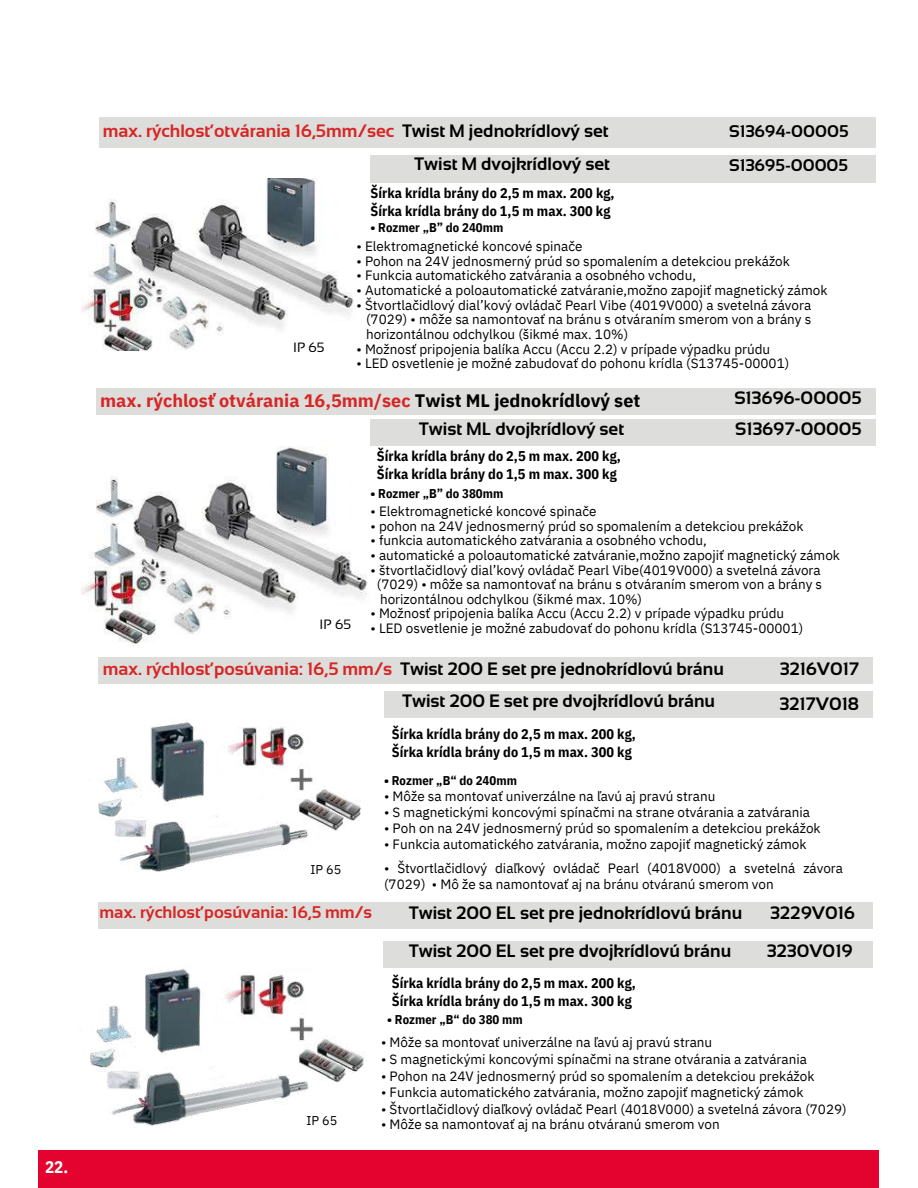
<style>
.page{position:relative;width:918px;height:1188px;background:#fff}
.page>*{position:absolute;margin:0;border:0;box-sizing:border-box;transform-origin:0 0}
.t1{font:700 18px "Sansation";color:#000}
.t2{font:700 18px "IBM Plex Sans";color:#d62725}
.t3{font:700 18px "Sansation";color:#d62725}
.t4{font:700 16.95px "Sansation";color:#d62725}
.t5{font:700 16.95px "Sansation";color:#000}
.t6{font:700 16.95px "IBM Plex Sans Cond";color:#fff}
.t7{font:700 14.1px/18px "IBM Plex Sans Cond";letter-spacing:.005em;color:#000}
.t8{font:13.5px/15.8px "IBM Plex Sans";color:#000}
.t9{font:13.5px "Sansation";color:#000}
.t10{font:700 12.75px "IBM Plex Sans Cond";letter-spacing:.005em;color:#000}
.t11{font:12.75px "IBM Plex Sans";color:#000}
.s1{color:#000}
.s2{color:#d62725}
</style>
<div class="page">
<div style="left:39px;top:1150px;width:840px;height:38px;background:#e4032e"></div>
<div style="left:100px;top:118px;width:776px;height:30px;background:#dddddc"></div>
<div style="left:371px;top:155px;width:505px;height:27px;background:#dddddc"></div>
<div style="left:96px;top:389px;width:780px;height:26px;background:#dddddc"></div>
<div style="left:371px;top:419px;width:505px;height:27px;background:#dddddc"></div>
<div style="left:99px;top:903px;width:774px;height:26px;background:#dddddc"></div>
<div style="left:383px;top:941px;width:490px;height:26px;background:#dddddc"></div>
<div style="left:99px;top:658px;width:774px;height:26px;background:#dddddc"></div>
<div style="left:384px;top:691px;width:489px;height:26px;background:#dddddc"></div>
<img style="left:81px;top:446px;width:287px;height:198px">
<img style="left:81px;top:179px;width:273px;height:172px">
<img style="left:90px;top:967px;width:306px;height:159px">
<img style="left:98px;top:717px;width:293px;height:155px">
<p class="t6" style="left:45px;top:1155px;width:25px">22.</p>
<p class="t3" style="left:103px;top:121px;width:507px">max. rýchlosť otvárania 16,5mm/sec <span class="s1">Twist M jednokrídlový set</span></p>
<p class="t1" style="left:415px;top:154px;width:197px">Twist M dvojkrídlový set</p>
<p class="t7" style="left:371px;top:183px;width:246px">Šírka krídla brány do 2,5 m max. 200 kg,<br>Šírka krídla brány do 1,5 m max. 300 kg</p>
<h4 class="t10" style="left:371px;top:219px;width:134px">• Rozmer „B” do 240mm</h4>
<p class="t5" style="left:729px;top:122px;width:121px">S13694-00005</p>
<h4 class="t5" style="left:729px;top:156px;width:121px">S13695-00005</h4>
<h3 class="t9" style="left:293px;top:340px;width:33px">IP 65</h3>
<p class="t8" style="left:357px;top:238px;width:228px">• Elektromagnetické koncové spinače</p>
<p class="t8" style="left:357px;top:253px;width:435px">• Pohon na 24V jednosmerný prúd so spomalením a detekciou prekážok</p>
<p class="t8" style="left:357px;top:268px;width:341px">• Funkcia automatického zatvárania a osobného vchodu,</p>
<h3 class="t8" style="left:357px;top:282px;width:472px">• Automatické a poloautomatické zatváranie,možno zapojiť magnetický zámok</h3>
<h2 class="t8" style="left:357px;top:297px;width:456px">• Štvortlačidlový dial’kový ovládač Pearl Vibe (4019V000) a svetelná závora</h2>
<h2 class="t8" style="left:366px;top:311px;width:447px">(7029) • môže sa namontovať na bránu s otváraním smerom von a brány s</h2>
<h2 class="t8" style="left:366px;top:326px;width:264px">horizontálnou odchylkou (šikmé max. 10%)</h2>
<h1 class="t8" style="left:357px;top:341px;width:415px">• Možnosť pripojenia balíka Accu (Accu 2.2) v prípade výpadku prúdu</h1>
<h1 class="t8" style="left:357px;top:355px;width:434px">• LED osvetlenie je možné zabudovať do pohonu krídla (S13745-00001)</h1>
<h2 class="t2" style="left:100px;top:388px;width:542px">max. rýchlosť otvárania 16,5mm/sec <span class="s1">Twist ML jednokrídlový set</span></h2>
<h2 class="t1" style="left:734px;top:388px;width:129px">S13696-00005</h2>
<h1 class="t1" style="left:419px;top:419px;width:206px">Twist ML dvojkrídlový set</h1>
<h1 class="t1" style="left:735px;top:419px;width:128px">S13697-00005</h1>
<p class="t7" style="left:377px;top:447px;width:246px">Šírka krídla brány do 2,5 m max. 200 kg,<br>Šírka krídla brány do 1,5 m max. 300 kg</p>
<h2 class="t9" style="left:320px;top:617px;width:33px">IP 65</h2>
<h4 class="t10" style="left:371px;top:485px;width:134px">• Rozmer „B” do 380mm</h4>
<p class="t8" style="left:371px;top:503px;width:228px">• Elektromagnetické koncové spinače</p>
<h4 class="t8" style="left:371px;top:518px;width:435px">• pohon na 24V jednosmerný prúd so spomalením a detekciou prekážok</h4>
<h4 class="t8" style="left:371px;top:532px;width:338px">• funkcia automatického zatvárania a osobného vchodu,</h4>
<p class="t8" style="left:371px;top:547px;width:471px">• automatické a poloautomatické zatváranie,možno zapojiť magnetický zámok</p>
<p class="t8" style="left:371px;top:562px;width:452px">• štvortlačidlový dial’kový ovládač Pearl Vibe(4019V000) a svetelná závora</p>
<p class="t8" style="left:377px;top:576px;width:447px">(7029) • môže sa namontovať na bránu s otváraním smerom von a brány s</p>
<p class="t8" style="left:380px;top:591px;width:264px">horizontálnou odchylkou (šikmé max. 10%)</p>
<p class="t8" style="left:371px;top:605px;width:415px">• Možnosť pripojenia balíka Accu (Accu 2.2) v prípade výpadku prúdu</p>
<p class="t8" style="left:371px;top:620px;width:434px">• LED osvetlenie je možné zabudovať do pohonu krídla (S13745-00001)</p>
<h3 class="t1" style="left:103px;top:659px;width:623px"><span class="s2">max. rýchlosť posúvania: 16,5 mm/s</span> Twist 200 E set pre jednokrídlovú bránu</h3>
<h3 class="t1" style="left:780px;top:659px;width:81px">3216V017</h3>
<h3 class="t11" style="left:311px;top:861px;width:32px">IP 65</h3>
<h4 class="t4" style="left:99px;top:903px;width:274px">max. rýchlosť posúvania: 16,5 mm/s</h4>
<p class="t11" style="left:306px;top:1112px;width:32px">IP 65</p>
<p class="t1" style="left:403px;top:691px;width:314px">Twist 200 E set pre dvojkrídlovú bránu</p>
<p class="t7" style="left:392px;top:724px;width:246px">Šírka krídla brány do 2,5 m max. 200 kg,<br>Šírka krídla brány do 1,5 m max. 300 kg</p>
<p class="t10" style="left:384px;top:772px;width:134px">• Rozmer „B“ do 240mm</p>
<p class="t1" style="left:779px;top:694px;width:81px">3217V018</p>
<p class="t8" style="left:384px;top:788px;width:333px">• Môže sa montovať univerzálne na ľavú aj pravú stranu</p>
<h4 class="t8" style="left:384px;top:804px;width:427px">• S magnetickými koncovými spínačmi na strane otvárania a zatvárania</h4>
<h4 class="t8" style="left:384px;top:820px;width:438px">• Poh on na 24V jednosmerný prúd so spomalením a detekciou prekážok</h4>
<p class="t8" style="left:384px;top:836px;width:424px">• Funkcia automatického zatvárania, možno zapojiť magnetický zámok</p>
<p class="t8" style="left:384px;top:860px;width:460px">• Štvortlačidlový diaľkový ovládač Pearl (4018V000) a svetelná závora (7029) • Mô že sa namontovať aj na bránu otváranú smerom von</p>
<p class="t1" style="left:409px;top:903px;width:335px">Twist 200 EL set pre jednokrídlovú bránu</p>
<p class="t1" style="left:409px;top:941px;width:324px">Twist 200 EL set pre dvojkrídlovú bránu</p>
<p class="t1" style="left:770px;top:903px;width:86px">3229V016</p>
<p class="t1" style="left:767px;top:941px;width:87px">3230V019</p>
<p class="t7" style="left:392px;top:974px;width:246px">Šírka krídla brány do 2,5 m max. 200 kg,<br>Šírka krídla brány do 1,5 m max. 300 kg</p>
<p class="t8" style="left:381px;top:1034px;width:333px">• Môže sa montovať univerzálne na ľavú aj pravú stranu</p>
<p class="t8" style="left:381px;top:1051px;width:427px">• S magnetickými koncovými spínačmi na strane otvárania a zatvárania</p>
<p class="t8" style="left:381px;top:1068px;width:435px">• Pohon na 24V jednosmerný prúd so spomalením a detekciou prekážok</p>
<h2 class="t8" style="left:381px;top:1085px;width:424px">• Funkcia automatického zatvárania, možno zapojiť magnetický zámok</h2>
<h2 class="t8" style="left:381px;top:1101px;width:467px">• Štvortlačidlový diaľkový ovládač Pearl (4018V000) a svetelná závora (7029)</h2>
<h1 class="t8" style="left:381px;top:1116px;width:340px">• Môže sa namontovať aj na bránu otváranú smerom von</h1>
<p class="t10" style="left:387px;top:1011px;width:137px">• Rozmer „B“ do 380 mm</p>
</div>
